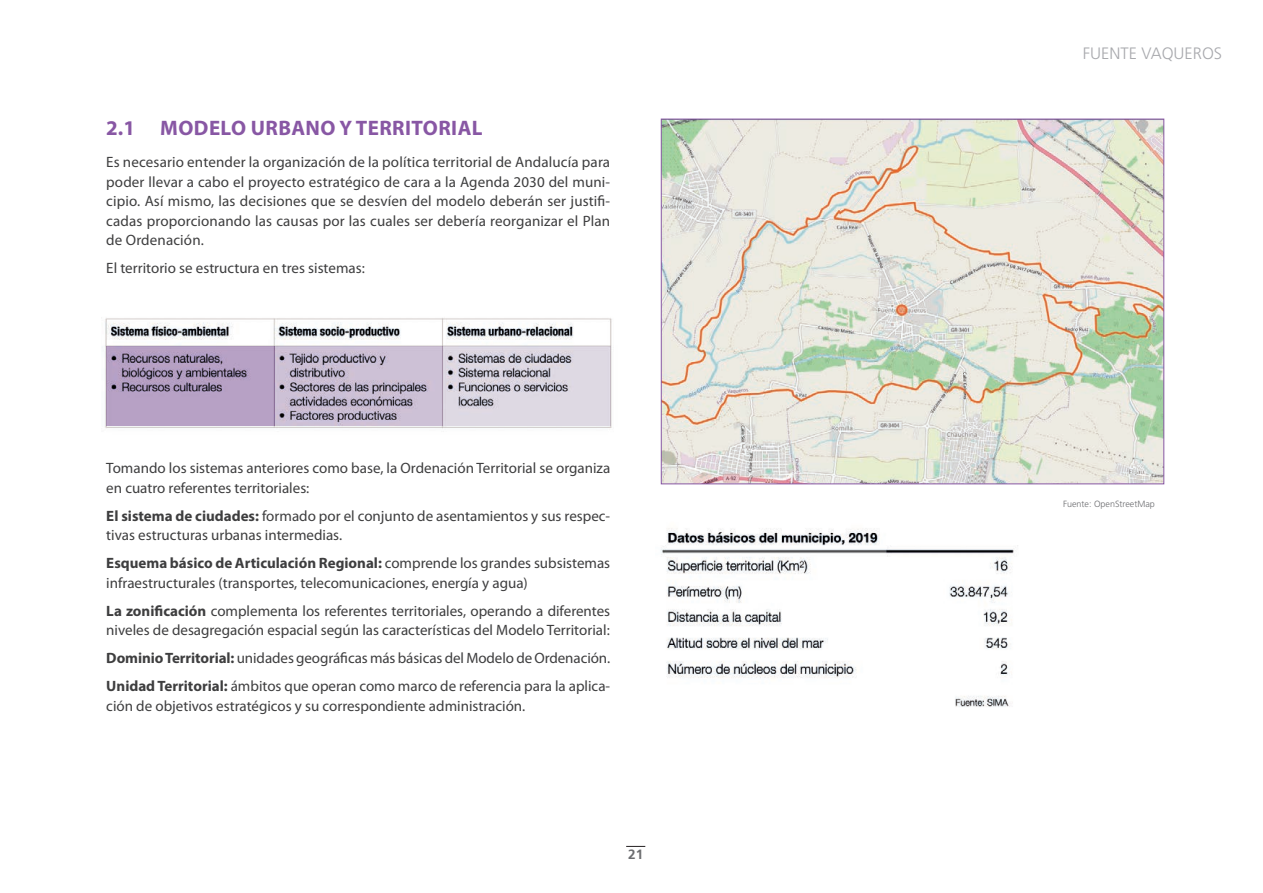
<style>
.page{position:relative;width:1263px;height:893px;background:#fff}
.page>*{position:absolute;margin:0;border:0;box-sizing:border-box;transform-origin:0 0}
.t1{font:700 21px "Myriad Pro";letter-spacing:.02em;color:#8857a4}
.t2{font:300 16.5px "Frutiger";color:#a8a9ad}
.t3{font:15px/19.5px "Myriad Pro";color:#3e3e3f}
.t4{font:700 13.5px "Frutiger";color:#6c6d70}
.t5{font:300 9px "Frutiger";color:#6c6d70}
.s1{font-weight:700}
</style>
<div class="page">
<img style="left:105px;top:318px;width:507px;height:111px">
<svg style="left:106px;top:347px;width:168px;height:79px;background:#a894b6"></svg>
<svg style="left:275px;top:347px;width:167px;height:79px;background:#b4aabd"></svg>
<svg style="left:442px;top:347px;width:168px;height:79px;background:#cbc6d1"></svg>
<img style="left:663px;top:121px;width:499px;height:361px">
<img style="left:661px;top:528px;width:357px;height:179px">
<svg style="left:626px;top:846px;width:19px;height:1px"></svg>
<h1 class="t1" style="left:106px;top:114px;width:378px">2.1 MODELO URBANO Y TERRITORIAL</h1>
<p class="t3" style="left:106px;top:153px;width:505px;text-align:justify">Es necesario entender la organización de la política territorial de Andalucía para poder llevar a cabo el proyecto estratégico de cara a la Agenda 2030 del muni&shy;cipio. Así mismo, las decisiones que se desvíen del modelo deberán ser justifi&shy;cadas proporcionando las causas por las cuales ser debería reorganizar el Plan de Ordenación.</p>
<p class="t3" style="left:106px;top:259px;width:260px">El territorio se estructura en tres sistemas:</p>
<p class="t3" style="left:106px;top:459px;width:505px">Tomando los sistemas anteriores como base, la Ordenación Territorial se organiza en cuatro referentes territoriales:</p>
<p class="t3" style="left:106px;top:506px;width:505px"><span class="s1">El sistema de ciudades:</span> formado por el conjunto de asentamientos y sus respec&shy;tivas estructuras urbanas intermedias.</p>
<p class="t3" style="left:106px;top:554px;width:505px"><span class="s1">Esquema básico de Articulación Regional:</span> comprende los grandes subsistemas infraestructurales (transportes, telecomunicaciones, energía y agua)</p>
<p class="t3" style="left:106px;top:601px;width:505px"><span class="s1">La zonificación</span> complementa los referentes territoriales, operando a diferentes niveles de desagregación espacial según las características del Modelo Territorial:</p>
<p class="t3" style="left:106px;top:644px;width:505px;line-height:28px"><span class="s1">Dominio Territorial:</span> unidades geográficas más básicas del Modelo de Ordenación.<br><span class="s1">Unidad Territorial:</span> ámbitos que operan como marco de referencia para la aplica-</p>
<p class="t3" style="left:106px;top:696px;width:421px">ción de objetivos estratégicos y su correspondiente administración.</p>
<p class="t4" style="left:628px;top:846px;width:17px">21</p>
<p class="t2" style="left:1083px;top:44px;width:141px">FUENTE VAQUEROS</p>
<p class="t5" style="left:1063px;top:498px;width:93px">Fuente: OpenStreetMap</p>
</div>
